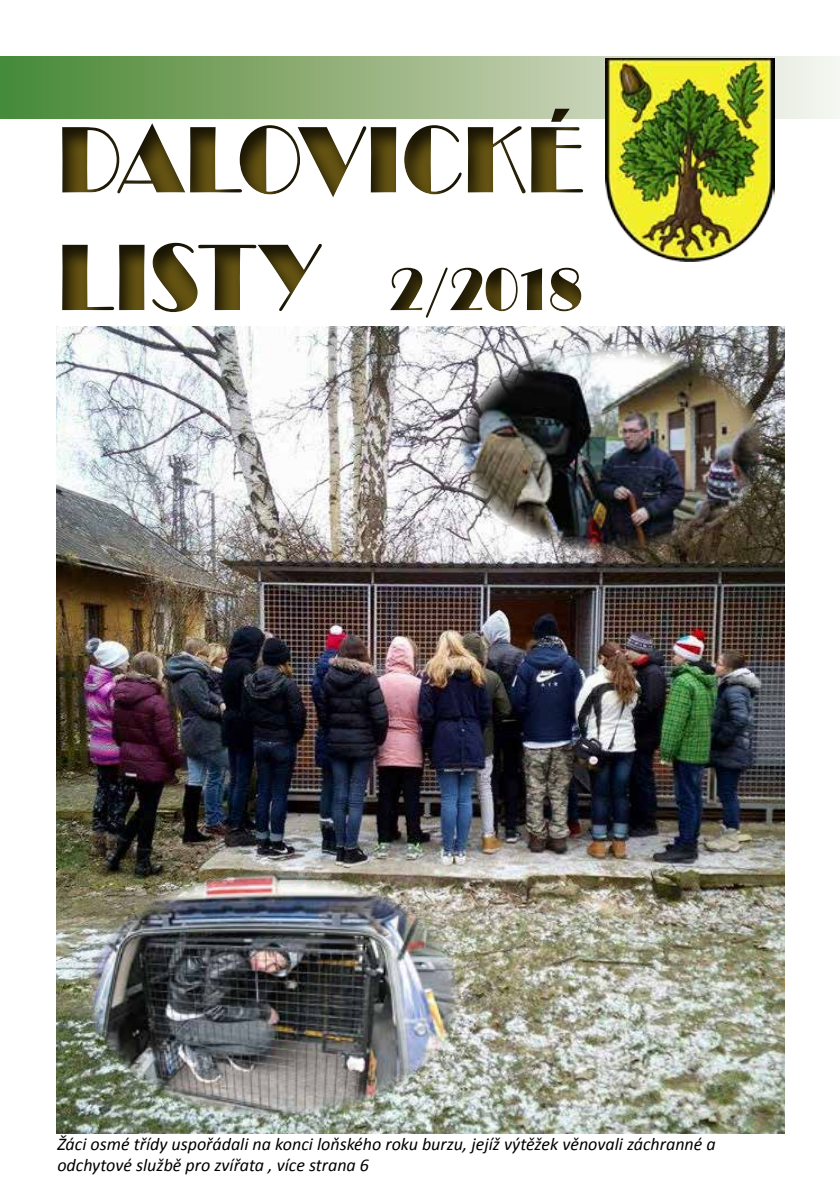
<style>
.page{position:relative;width:840px;height:1191px;background:#fff}
.page>*{position:absolute;margin:0;border:0;box-sizing:border-box;transform-origin:0 0}
.t1{font:98px "Broadway";letter-spacing:.01em;color:#645312;scale:.87 1}
.t2{font:62px "Broadway";color:#645312;scale:.87 1}
.t3{font:italic 18px/21.6px "Calibri";color:#000}
.s1{font-size:98px}
</style>
<div class="page">
<svg style="left:0;top:57px;width:839px;height:61px"></svg>
<div style="left:45px;top:103px;width:636px;height:234px;background:#000;opacity:.75"></div>
<img style="left:605px;top:58px;width:169px;height:204px">
<img style="left:57px;top:326px;width:727px;height:807px">
<img style="left:88px;top:870px;width:370px;height:245px">
<img style="left:459px;top:342px;width:304px;height:211px">
<h1 class="t1" style="left:57px;top:103px;width:605px">DALOVICKÉ</h1>
<h2 class="t2" style="left:57px;top:253px;width:605px"><span class="s1">LISTY</span> 2/2018</h2>
<p class="t3" style="left:57px;top:1132px;width:659px">Žáci osmé třídy uspořádali na konci loňského roku burzu, jejíž výtěžek věnovali záchranné a odchytové službě pro zvířata , více strana 6</p>
</div>
